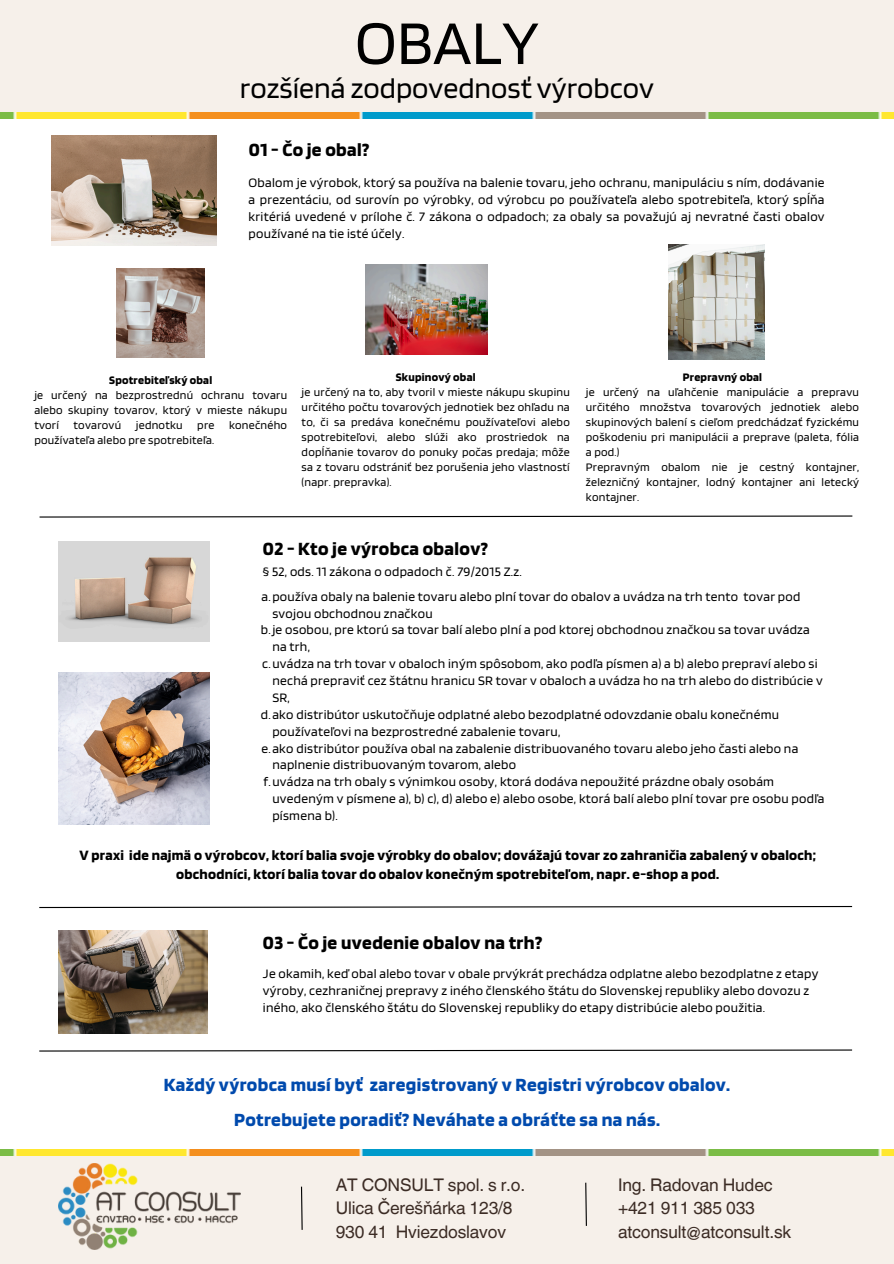
<style>
.page{position:relative;width:894px;height:1264px;background:#fff}
.page>*{position:absolute;margin:0;border:0;box-sizing:border-box;transform-origin:0 0}
.t1{font:64.5px "Blinker";color:#000}
.t2{font:30px "Blinker";color:#000}
.t3{font:700 19.5px "Blinker";letter-spacing:.02em;color:#004aad}
.t4{font:700 19.5px "Blinker";letter-spacing:.02em;color:#000}
.t5{font:17.4px/23.7px "Helvetica World";letter-spacing:-.01em;color:#3c2c25}
.t6{font:700 15px/19.2px "Blinker";letter-spacing:.02em;color:#000;text-align:center}
.t7{font:13.5px/16.8px "Blinker";letter-spacing:.02em;color:#000}
.t8{font:12px/15px "Blinker";letter-spacing:.02em;color:#000;text-align:justify}
.t9{font:700 12px "Blinker";letter-spacing:.02em;color:#000}
</style>
<div class="page">
<div style="left:0;top:0;width:893px;height:113px;background:#f6f0ea"></div>
<div style="left:0;top:1153px;width:893px;height:110px;background:#f6f0ea"></div>
<img style="left:51px;top:135px;width:166px;height:111px">
<img style="left:59px;top:672px;width:150px;height:152px">
<img style="left:59px;top:930px;width:148px;height:103px">
<img style="left:117px;top:268px;width:87px;height:89px">
<img style="left:668px;top:244px;width:96px;height:115px">
<img style="left:365px;top:265px;width:122px;height:90px">
<svg style="left:39px;top:515px;width:814px;height:3px"></svg>
<svg style="left:39px;top:906px;width:814px;height:2px"></svg>
<img style="left:59px;top:541px;width:151px;height:100px">
<svg style="left:39px;top:1049px;width:814px;height:3px"></svg>
<svg style="left:585px;top:1182px;width:2px;height:44px"></svg>
<img style="left:59px;top:1163px;width:181px;height:86px">
<svg style="left:301px;top:1186px;width:2px;height:44px"></svg>
<img style="left:0;top:113px;width:893px;height:5px">
<img style="left:0;top:1149px;width:893px;height:6px">
<p class="t1" style="left:355px;top:2px;width:186px">OBALY</p>
<p class="t2" style="left:240px;top:69px;width:415px">rozšíená zodpovednosť výrobcov</p>
<p class="t4" style="left:249px;top:137px;width:122px">01 - Čo je obal?</p>
<p class="t7" style="left:248px;top:174px;width:577px;text-align:justify">Obalom je výrobok, ktorý sa používa na balenie tovaru, jeho ochranu, manipuláciu s ním, dodávanie a prezentáciu, od surovín po výrobky, od výrobcu po používateľa alebo spotrebiteľa, ktorý spĺňa kritériá uvedené v prílohe č. 7 zákona o odpadoch; za obaly sa považujú aj nevratné časti obalov používané na tie isté účely.</p>
<p class="t9" style="left:109px;top:373px;width:104px">Spotrebiteľský obal</p>
<p class="t8" style="left:34px;top:387px;width:254px">je určený na bezprostrednú ochranu tovaru alebo skupiny tovarov, ktorý v mieste nákupu tvorí tovarovú jednotku pre konečného používateľa alebo pre spotrebiteľa.</p>
<h4 class="t9" style="left:396px;top:370px;width:81px">Skupinový obal</h4>
<p class="t8" style="left:301px;top:384px;width:270px">je určený na to, aby tvoril v mieste nákupu skupinu určitého počtu tovarových jednotiek bez ohľadu na to, či sa predáva konečnému používateľovi alebo spotrebiteľovi, alebo slúži ako prostriedok na dopĺňanie tovarov do ponuky počas predaja; môže sa z tovaru odstrániť bez porušenia jeho vlastností (napr. prepravka).</p>
<p class="t9" style="left:682px;top:370px;width:81px">Prepravný obal</p>
<p class="t8" style="left:585px;top:384px;width:274px">je určený na uľahčenie manipulácie a prepravu určitého množstva tovarových jednotiek alebo skupinových balení s cieľom predchádzať fyzickému poškodeniu pri manipulácii a preprave (paleta, fólia a pod.)</p>
<p class="t8" style="left:585px;top:459px;width:274px">Prepravným obalom nie je cestný kontajner, železničný kontajner, lodný kontajner ani letecký kontajner.</p>
<p class="t4" style="left:263px;top:536px;width:226px">02 - Kto je výrobca obalov?</p>
<p class="t7" style="left:263px;top:562px;width:260px">§ 52, ods. 11 zákona o odpadoch č. 79/2015 Z.z.</p>
<p class="t7" style="left:272px;top:587px;width:529px;text-indent:-11px">a.používa obaly na balenie tovaru alebo plní tovar do obalov a uvádza na trh tento tovar pod svojou obchodnou značkou</p>
<p class="t7" style="left:272px;top:621px;width:539px;text-indent:-12px">b.je osobou, pre ktorú sa tovar balí alebo plní a pod ktorej obchodnou značkou sa tovar uvádza na trh,</p>
<p class="t7" style="left:272px;top:655px;width:551px;text-indent:-10px">c.uvádza na trh tovar v obaloch iným spôsobom, ako podľa písmen a) a b) alebo prepraví alebo si nechá prepraviť cez štátnu hranicu SR tovar v obaloch a uvádza ho na trh alebo do distribúcie v<br>SR,</p>
<p class="t7" style="left:272px;top:705px;width:508px;text-indent:-12px">d.ako distribútor uskutočňuje odplatné alebo bezodplatné odovzdanie obalu konečnému používateľovi na bezprostredné zabalenie tovaru,</p>
<p class="t7" style="left:272px;top:739px;width:527px;text-indent:-11px">e.ako distribútor používa obal na zabalenie distribuovaného tovaru alebo jeho časti alebo na naplnenie distribuovaným tovarom, alebo</p>
<p class="t7" style="left:272px;top:773px;width:553px;text-indent:-9px">f.uvádza na trh obaly s výnimkou osoby, ktorá dodáva nepoužité prázdne obaly osobám uvedeným v písmene a), b) c), d) alebo e) alebo osobe, ktorá balí alebo plní tovar pre osobu podľa písmena b).</p>
<p class="t6" style="left:79px;top:845px;width:737px">V praxi ide najmä o výrobcov, ktorí balia svoje výrobky do obalov; dovážajú tovar zo zahraničia zabalený v obaloch; obchodníci, ktorí balia tovar do obalov konečným spotrebiteľom, napr. e-shop a pod.</p>
<h5 class="t4" style="left:263px;top:930px;width:281px">03 - Čo je uvedenie obalov na trh?</h5>
<p class="t7" style="left:263px;top:965px;width:556px">Je okamih, keď obal alebo tovar v obale prvýkrát prechádza odplatne alebo bezodplatne z etapy výroby, cezhraničnej prepravy z iného členského štátu do Slovenskej republiky alebo dovozu z iného, ako členského štátu do Slovenskej republiky do etapy distribúcie alebo použitia.</p>
<h2 class="t3" style="left:164px;top:1072px;width:567px">Každý výrobca musí byť zaregistrovaný v Registri výrobcov obalov.</h2>
<h5 class="t3" style="left:234px;top:1106px;width:427px">Potrebujete poradiť? Neváhate a obráťte sa na nás.</h5>
<p class="t5" style="left:335px;top:1172px;width:191px">AT CONSULT spol. s r.o.<br>Ulica Čerešňárka 123/8<br>930 41 Hviezdoslavov</p>
<h2 class="t5" style="left:618px;top:1172px;width:175px">Ing. Radovan Hudec +421 911 385 033 atconsult@atconsult.sk</h2>
</div>
